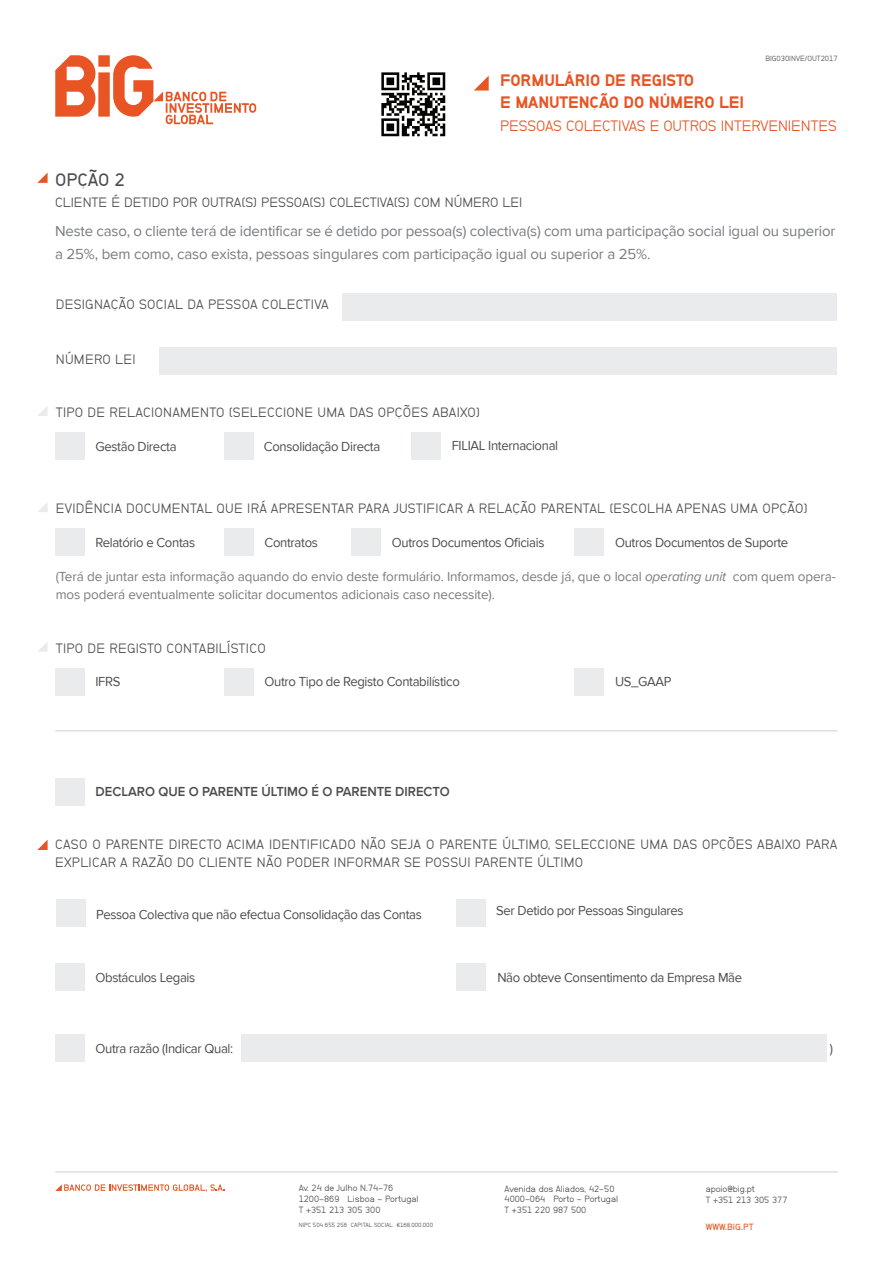
<style>
.page{position:relative;width:893px;height:1263px;background:#fff}
.page>*{position:absolute;margin:0;border:0;box-sizing:border-box;transform-origin:0 0}
.t1{font:18px "Neubau Grotesk Hal";letter-spacing:-.005em;color:#4b4c4d}
.t2{font:900 16.5px/22.5px "NB Grotesk";letter-spacing:-.005em;color:#e85424}
.t3{font:15px/22.5px "Proxima Nova";letter-spacing:-.01em;color:#797b7e}
.t4{font:15px "NB Grotesk";letter-spacing:-.005em;color:#e85424}
.t5{font:13.5px/18px "Neubau Grotesk Nor";letter-spacing:.02em;color:#4b4c4d}
.t6{font:13.5px "Proxima Nova";letter-spacing:-.025em;color:#4b4c4d}
.t7{font:13.5px/18px "Proxima Nova";letter-spacing:-.01em;color:#797b7e}
.t8{font:13.5px "Neubau Grotesk Nor";color:#4b4c4d}
.t9{font:600 13.5px "Proxima Nova";color:#4b4c4d}
.t10{font:9px/10.8px "Neubau Grotesk Nor";color:#4b4c4d}
.t11{font:9px "NB Grotesk Sem Bol";letter-spacing:.015em;color:#e85424}
.t12{font:7.5px "Neubau Grotesk Nor";color:#4b4c4d}
.t13{font:6px "Neubau Grotesk Nor";color:#4b4c4d}
.s1{font-style:italic}
</style>
<div class="page">
<svg style="left:55px;top:55px;width:201px;height:69px"></svg>
<svg style="left:55px;top:1184px;width:169px;height:8px"></svg>
<hr style="left:55px;top:1172px;width:783px;height:1px;background:#cfd0d2">
<svg style="left:37px;top:173px;width:11px;height:10px"></svg>
<div style="left:342px;top:293px;width:495px;height:27px;background:#eaebec"></div>
<div style="left:160px;top:347px;width:677px;height:28px;background:#eaebec"></div>
<svg style="left:474px;top:76px;width:15px;height:15px"></svg>
<img style="left:381px;top:72px;width:65px;height:65px">
<div style="left:55px;top:432px;width:30px;height:28px;background:#eaebec"></div>
<div style="left:55px;top:529px;width:30px;height:27px;background:#eaebec"></div>
<div style="left:55px;top:668px;width:30px;height:28px;background:#eaebec"></div>
<div style="left:224px;top:432px;width:29px;height:28px;background:#eaebec"></div>
<div style="left:225px;top:529px;width:29px;height:27px;background:#eaebec"></div>
<div style="left:225px;top:668px;width:29px;height:28px;background:#eaebec"></div>
<div style="left:411px;top:432px;width:30px;height:28px;background:#eaebec"></div>
<div style="left:351px;top:529px;width:30px;height:27px;background:#eaebec"></div>
<div style="left:574px;top:529px;width:30px;height:27px;background:#eaebec"></div>
<div style="left:574px;top:668px;width:30px;height:28px;background:#eaebec"></div>
<svg style="left:38px;top:406px;width:10px;height:10px"></svg>
<svg style="left:38px;top:503px;width:10px;height:9px"></svg>
<svg style="left:38px;top:642px;width:10px;height:10px"></svg>
<hr style="left:55px;top:731px;width:783px;height:1px;background:#cfd0d2">
<div style="left:55px;top:778px;width:29px;height:27px;background:#eaebec"></div>
<svg style="left:37px;top:840px;width:11px;height:10px"></svg>
<div style="left:456px;top:899px;width:29px;height:27px;background:#eaebec"></div>
<div style="left:56px;top:899px;width:30px;height:27px;background:#eaebec"></div>
<div style="left:55px;top:963px;width:30px;height:28px;background:#eaebec"></div>
<div style="left:55px;top:1034px;width:30px;height:28px;background:#eaebec"></div>
<div style="left:242px;top:1034px;width:585px;height:28px;background:#eaebec"></div>
<div style="left:456px;top:963px;width:29px;height:28px;background:#eaebec"></div>
<p class="t12" style="left:765px;top:54px;width:74px">BIG030INVE/OUT2017</p>
<h1 class="t1" style="left:55px;top:169px;width:71px">OPÇÃO 2</h1>
<p class="t2" style="left:500px;top:68px;width:245px">FORMULÁRIO DE REGISTO<br>E MANUTENÇÃO DO NÚMERO LEI</p>
<p class="t4" style="left:500px;top:117px;width:338px">PESSOAS COLECTIVAS E OUTROS INTERVENIENTES</p>
<p class="t8" style="left:55px;top:194px;width:469px">CLIENTE É DETIDO POR OUTRA(S) PESSOA(S) COLECTIVA(S) COM NÚMERO LEI</p>
<p class="t3" style="left:55px;top:220px;width:782px">Neste caso, o cliente terá de identificar se é detido por pessoa(s) colectiva(s) com uma participação social igual ou superior a 25%, bem como, caso exista, pessoas singulares com participação igual ou superior a 25%.</p>
<p class="t5" style="left:56px;top:295px;width:274px">DESIGNAÇÃO SOCIAL DA PESSOA COLECTIVA</p>
<p class="t5" style="left:56px;top:351px;width:81px">NÚMERO LEI</p>
<p class="t5" style="left:56px;top:403px;width:426px">TIPO DE RELACIONAMENTO (SELECCIONE UMA DAS OPÇÕES ABAIXO)</p>
<p class="t6" style="left:95px;top:438px;width:83px">Gestão Directa</p>
<p class="t6" style="left:264px;top:438px;width:118px">Consolidação Directa</p>
<p class="t6" style="left:452px;top:438px;width:108px">FILIAL Internacional</p>
<p class="t5" style="left:56px;top:499px;width:753px">EVIDÊNCIA DOCUMENTAL QUE IRÁ APRESENTAR PARA JUSTIFICAR A RELAÇÃO PARENTAL (ESCOLHA APENAS UMA OPÇÃO)</p>
<p class="t6" style="left:95px;top:535px;width:101px">Relatório e Contas</p>
<p class="t6" style="left:265px;top:535px;width:55px">Contratos</p>
<p class="t6" style="left:392px;top:534px;width:154px">Outros Documentos Oficiais</p>
<p class="t6" style="left:615px;top:534px;width:175px">Outros Documentos de Suporte</p>
<p class="t7" style="left:56px;top:568px;width:782px">(Terá de juntar esta informação aquando do envio deste formulário. Informamos, desde já, que o local <span class="s1">operating unit</span> com quem opera&shy;mos poderá eventualmente solicitar documentos adicionais caso necessite).</p>
<p class="t5" style="left:56px;top:639px;width:211px">TIPO DE REGISTO CONTABILÍSTICO</p>
<p class="t6" style="left:95px;top:674px;width:26px">IFRS</p>
<p class="t6" style="left:265px;top:674px;width:197px">Outro Tipo de Registo Contabilístico</p>
<p class="t9" style="left:96px;top:783px;width:356px">DECLARO QUE O PARENTE ÚLTIMO É O PARENTE DIRECTO</p>
<p class="t6" style="left:615px;top:674px;width:58px">US_GAAP</p>
<p class="t5" style="left:55px;top:835px;width:784px">CASO O PARENTE DIRECTO ACIMA IDENTIFICADO NÃO SEJA O PARENTE ÚLTIMO, SELECCIONE UMA DAS OPÇÕES ABAIXO PARA<br>EXPLICAR A RAZÃO DO CLIENTE NÃO PODER INFORMAR SE POSSUI PARENTE ÚLTIMO</p>
<p class="t6" style="left:96px;top:907px;width:327px">Pessoa Colectiva que não efectua Consolidação das Contas</p>
<p class="t6" style="left:496px;top:903px;width:189px">Ser Detido por Pessoas Singulares</p>
<p class="t6" style="left:95px;top:969px;width:101px">Obstáculos Legais</p>
<p class="t6" style="left:497px;top:969px;width:246px">Não obteve Consentimento da Empresa Mãe</p>
<p class="t6" style="left:95px;top:1040px;width:139px">Outra razão (Indicar Qual:</p>
<p class="t6" style="left:830px;top:1040px;width:5px">)</p>
<p class="t10" style="left:299px;top:1183px;width:121px">Av. 24 de Julho N.74-76<br>1200-869 Lisboa - Portugal<br>T +351 213 305 300</p>
<p class="t13" style="left:299px;top:1222px;width:136px">NIPC 504 655 256 CAPITAL SOCIAL €168.000.000</p>
<p class="t10" style="left:505px;top:1183px;width:115px">Avenida dos Aliados, 42-50<br>4000-064 Porto - Portugal<br>T +351 220 987 500</p>
<p class="t10" style="left:706px;top:1183px;width:83px">apoio@big.pt<br>T +351 213 305 377</p>
<p class="t11" style="left:706px;top:1222px;width:49px">WWW.BiG.PT</p>
</div>
